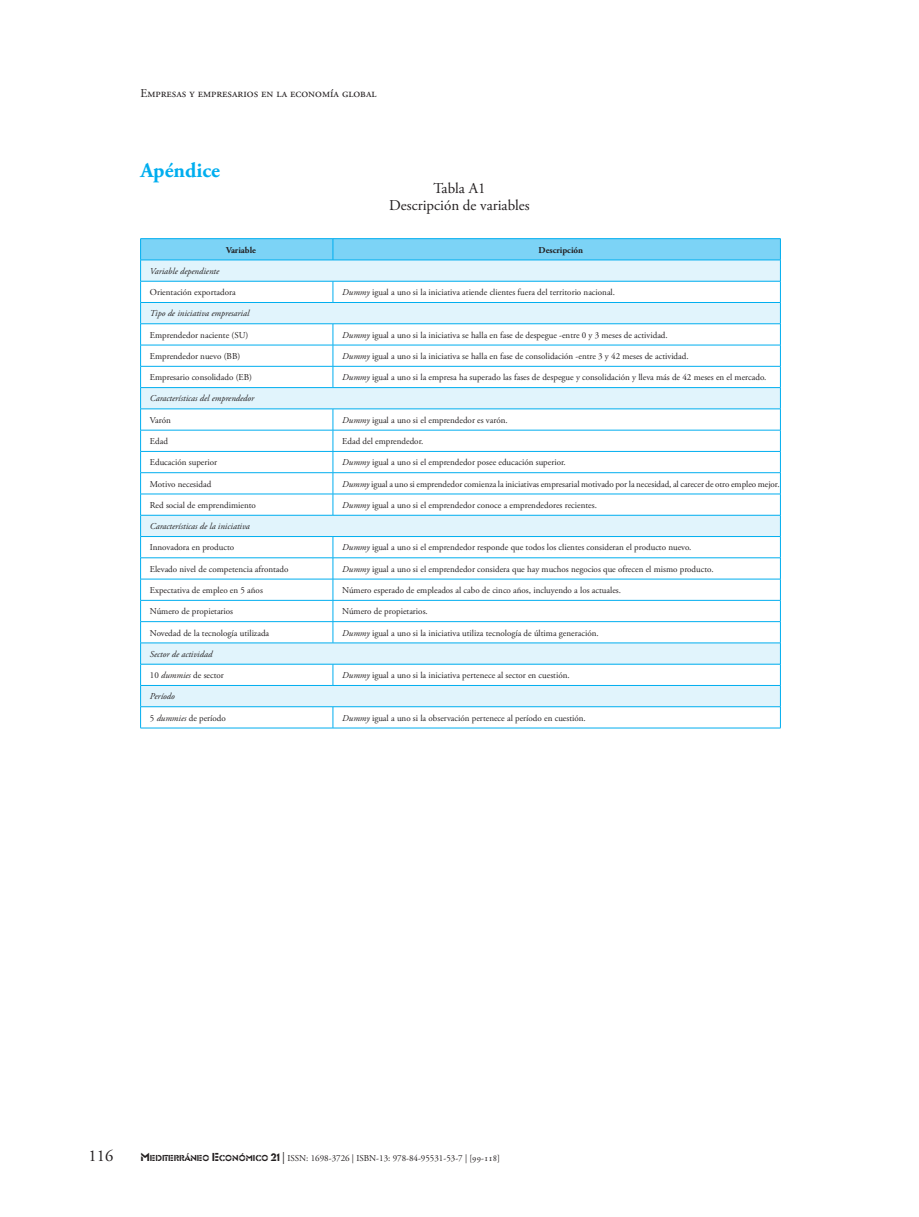
<style>
.page{position:relative;width:919px;height:1217px;background:#fff}
.page>*{position:absolute;margin:0;border:0;box-sizing:border-box;transform-origin:0 0}
.t1{font:700 21px "Adobe Garamond Pro";color:#00aeef}
.t2{font:16.5px "Adobe Garamond Pro";color:#231f20}
.t3{font:15px/16.5px "Adobe Garamond Pro";color:#231f20;text-align:center}
.t4{font:12px "Adobe Garamond Pro";color:#231f20}
.t5{font:9px "Adobe Garamond Pro";color:#231f20}
.t6{font:italic 9px "Adobe Garamond Pro";color:#231f20}
.t7{font:700 9px "Adobe Garamond Pro";color:#231f20}
.s1{font-style:italic}
.s2{font-family:"Glaser Ste D";font-size:12px}
.s3{font-family:"Glaser Ste D"}
.s4{font-family:"Glaser Ste D";font-size:11.25px}
.s5{font-size:12px}
</style>
<div class="page">
<svg style="left:140px;top:238px;width:641px;height:489px"></svg>
<hr style="left:140px;top:727px;width:193px;height:1px;background:#00aeef">
<hr style="left:333px;top:727px;width:447px;height:1px;background:#00aeef">
<h3 class="t4" style="left:140px;top:86px;width:238px">Empresas y empresarios en la economía global</h3>
<h1 class="t1" style="left:140px;top:158px;width:81px">Apéndice</h1>
<h3 class="t3" style="left:389px;top:181px;width:142px">Tabla A1<br>Descripción de variables</h3>
<p class="t7" style="left:226px;top:244px;width:31px">Variable</p>
<p class="t7" style="left:538px;top:244px;width:46px">Descripción</p>
<p class="t6" style="left:150px;top:265px;width:71px">Variable dependiente</p>
<p class="t5" style="left:150px;top:287px;width:87px">Orientación exportadora</p>
<p class="t5" style="left:342px;top:287px;width:274px"><span class="s1">Dummy</span> igual a uno si la iniciativa atiende clientes fuera del territorio nacional.</p>
<p class="t6" style="left:150px;top:308px;width:101px">Tipo de iniciativa empresarial</p>
<p class="t5" style="left:150px;top:329px;width:100px">Emprendedor naciente (SU)</p>
<p class="t5" style="left:342px;top:329px;width:327px"><span class="s1">Dummy</span> igual a uno si la iniciativa se halla en fase de despegue -entre 0 y 3 meses de actividad.</p>
<p class="t5" style="left:150px;top:350px;width:92px">Emprendedor nuevo (BB)</p>
<p class="t5" style="left:342px;top:350px;width:348px"><span class="s1">Dummy</span> igual a uno si la iniciativa se halla en fase de consolidación -entre 3 y 42 meses de actividad.</p>
<p class="t5" style="left:150px;top:372px;width:104px">Empresario consolidado (EB)</p>
<p class="t5" style="left:342px;top:372px;width:425px"><span class="s1">Dummy</span> igual a uno si la empresa ha superado las fases de despegue y consolidación y lleva más de 42 meses en el mercado.</p>
<p class="t6" style="left:150px;top:393px;width:106px">Características del emprendedor</p>
<p class="t5" style="left:150px;top:414px;width:22px">Varón</p>
<p class="t5" style="left:342px;top:414px;width:167px"><span class="s1">Dummy</span> igual a uno si el emprendedor es varón.</p>
<p class="t5" style="left:150px;top:435px;width:19px">Edad</p>
<p class="t5" style="left:342px;top:435px;width:83px">Edad del emprendedor.</p>
<p class="t5" style="left:150px;top:457px;width:69px">Educación superior</p>
<p class="t5" style="left:342px;top:457px;width:225px"><span class="s1">Dummy</span> igual a uno si el emprendedor posee educación superior.</p>
<p class="t5" style="left:150px;top:478px;width:63px">Motivo necesidad</p>
<p class="t5" style="left:342px;top:478px;width:439px"><span class="s1">Dummy</span> igual a uno si emprendedor comienza la iniciativas empresarial motivado por la necesidad, al carecer de otro empleo mejor.</p>
<p class="t5" style="left:150px;top:499px;width:107px">Red social de emprendimiento</p>
<p class="t5" style="left:342px;top:499px;width:256px"><span class="s1">Dummy</span> igual a uno si el emprendedor conoce a emprendedores recientes.</p>
<p class="t6" style="left:150px;top:520px;width:101px">Características de la iniciativa</p>
<p class="t5" style="left:150px;top:542px;width:86px">Innovadora en producto</p>
<p class="t5" style="left:342px;top:542px;width:351px"><span class="s1">Dummy</span> igual a uno si el emprendedor responde que todos los clientes consideran el producto nuevo.</p>
<p class="t5" style="left:150px;top:563px;width:140px">Elevado nivel de competencia afrontado</p>
<p class="t5" style="left:342px;top:563px;width:373px"><span class="s1">Dummy</span> igual a uno si el emprendedor considera que hay muchos negocios que ofrecen el mismo producto.</p>
<p class="t5" style="left:150px;top:584px;width:114px">Expectativa de empleo en 5 años</p>
<p class="t5" style="left:342px;top:584px;width:280px">Número esperado de empleados al cabo de cinco años, incluyendo a los actuales.</p>
<p class="t5" style="left:150px;top:606px;width:85px">Número de propietarios</p>
<p class="t5" style="left:342px;top:606px;width:87px">Número de propietarios.</p>
<p class="t5" style="left:150px;top:627px;width:121px">Novedad de la tecnología utilizada</p>
<p class="t5" style="left:342px;top:627px;width:258px"><span class="s1">Dummy</span> igual a uno si la iniciativa utiliza tecnología de última generación.</p>
<p class="t6" style="left:150px;top:648px;width:64px">Sector de actividad</p>
<p class="t5" style="left:150px;top:669px;width:75px">10 <span class="s1">dummies</span> de sector</p>
<p class="t5" style="left:342px;top:669px;width:229px"><span class="s1">Dummy</span> igual a uno si la iniciativa pertenece al sector en cuestión.</p>
<p class="t6" style="left:150px;top:691px;width:26px">Período</p>
<p class="t5" style="left:150px;top:712px;width:77px">5 <span class="s1">dummies</span> de período</p>
<p class="t5" style="left:342px;top:712px;width:245px"><span class="s1">Dummy</span> igual a uno si la observación pertenece al período en cuestión.</p>
<h2 class="t2" style="left:88px;top:1145px;width:26px">116</h2>
<p class="t5" style="left:140px;top:1152px;width:361px"><span class="s2">M</span><span class="s3">EDITERRÁNEO</span> <span class="s2">E</span><span class="s3">CONÓMICO</span> <span class="s4">21</span> <span class="s5">|</span> ISSN: 1698-3726 | ISBN-13: 978-84-95531-53-7 | [99-118]</p>
</div>
